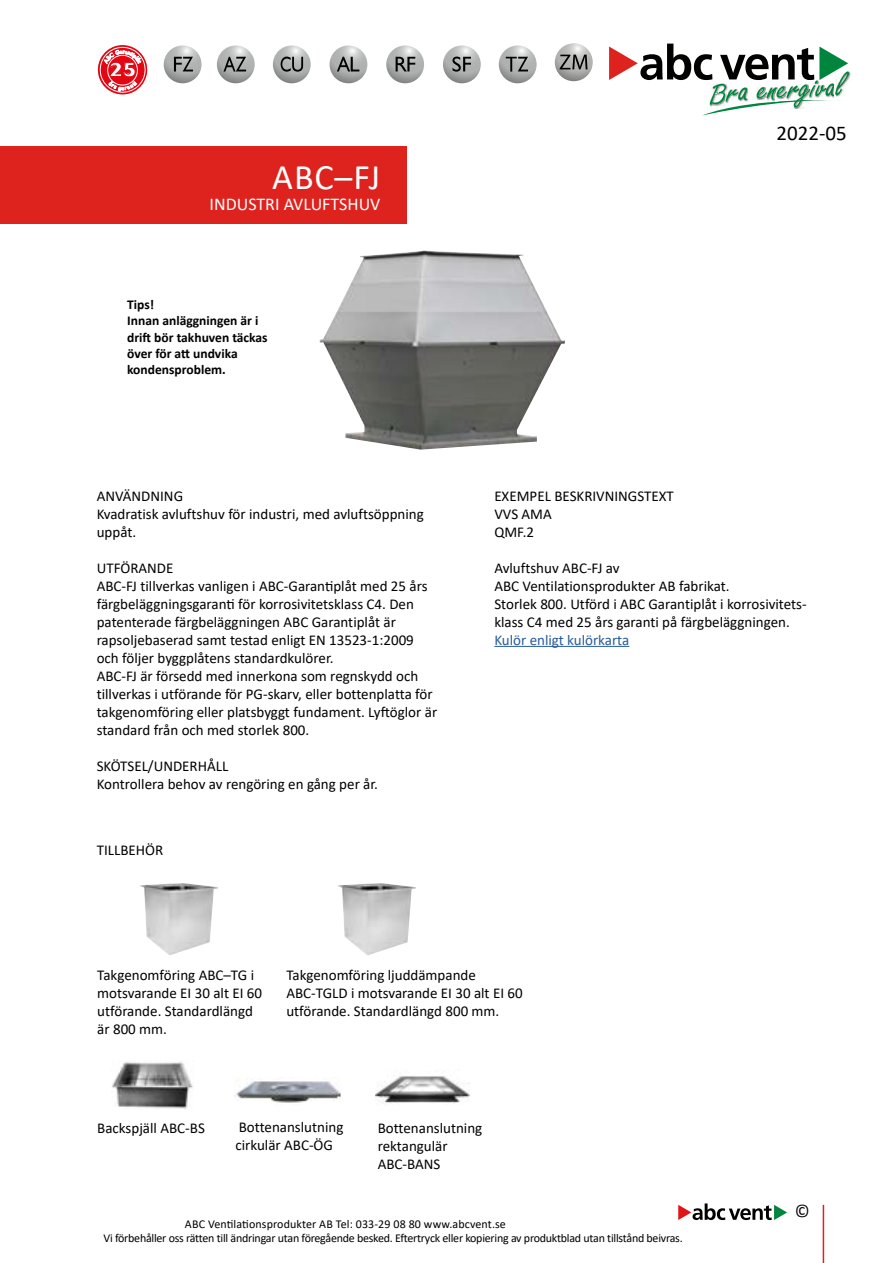
<style>
.page{position:relative;width:893px;height:1263px;background:#fff}
.page>*{position:absolute;margin:0;border:0;box-sizing:border-box;transform-origin:0 0}
.t1{font:36px "Calibri";color:#fff}
.t2{font:21px "Calibri";color:#000}
.t3{font:800 19.5px "Cosmos";color:#fff}
.t4{font:18px "Calibri";color:#fff}
.t5{font:18px "Calibri";color:#000}
.t6{font:15px/18px "Calibri";color:#000}
.t7{font:15px "Calibri";color:#275b9b}
.t8{font:700 13.5px/16.2px "Calibri";color:#000}
.t9{font:12px "Calibri";letter-spacing:-.02em;color:#000}
.t10{font:12px "Calibri";letter-spacing:.01em;color:#000}
</style>
<div class="page">
<hr style="left:823px;top:1205px;width:1px;height:58px;background:#de231f">
<svg style="left:678px;top:1203px;width:109px;height:17px"></svg>
<hr style="left:494px;top:646px;width:135px;height:1px;background:#275b9b">
<div style="left:0;top:146px;width:407px;height:78px;background:#de231f"></div>
<img style="left:319px;top:251px;width:246px;height:199px">
<img style="left:112px;top:1061px;width:81px;height:48px">
<img style="left:140px;top:883px;width:78px;height:72px">
<img style="left:338px;top:883px;width:78px;height:72px">
<img style="left:235px;top:1079px;width:106px;height:24px">
<img style="left:376px;top:1076px;width:93px;height:27px">
<svg style="left:609px;top:44px;width:240px;height:71px"></svg>
<svg style="left:164px;top:45px;width:38px;height:38px"></svg>
<svg style="left:174px;top:57px;width:19px;height:14px"></svg>
<svg style="left:217px;top:45px;width:38px;height:38px"></svg>
<svg style="left:223px;top:57px;width:23px;height:15px"></svg>
<svg style="left:273px;top:45px;width:38px;height:38px"></svg>
<svg style="left:281px;top:57px;width:22px;height:15px"></svg>
<svg style="left:330px;top:45px;width:37px;height:38px"></svg>
<svg style="left:337px;top:57px;width:22px;height:14px"></svg>
<svg style="left:386px;top:45px;width:38px;height:38px"></svg>
<svg style="left:396px;top:57px;width:19px;height:14px"></svg>
<svg style="left:443px;top:45px;width:38px;height:38px"></svg>
<svg style="left:452px;top:57px;width:19px;height:15px"></svg>
<svg style="left:499px;top:45px;width:38px;height:38px"></svg>
<svg style="left:506px;top:57px;width:22px;height:15px"></svg>
<svg style="left:555px;top:43px;width:38px;height:38px"></svg>
<svg style="left:560px;top:55px;width:27px;height:14px"></svg>
<svg style="left:97px;top:45px;width:51px;height:50px"></svg>
<h3 class="t3" style="left:109px;top:58px;width:29px">25</h3>
<h1 class="t1" style="left:272px;top:152px;width:110px">ABC–FJ</h1>
<p class="t4" style="left:210px;top:192px;width:172px">INDUSTRI AVLUFTSHUV</p>
<p class="t8" style="left:127px;top:296px;width:142px">Tips!<br>Innan anläggningen är i drift bör takhuven täckas över för att undvika kondensproblem.</p>
<p class="t6" style="left:97px;top:486px;width:329px">ANVÄNDNING<br>Kvadratisk avluftshuv för industri, med avluftsöppning uppåt.</p>
<p class="t6" style="left:97px;top:558px;width:342px">UTFÖRANDE<br>ABC-FJ tillverkas vanligen i ABC-Garantiplåt med 25 års färgbeläggningsgaranti för korrosivitetsklass C4. Den patenterade färgbeläggningen ABC Garantiplåt är rapsoljebaserad samt testad enligt EN 13523-1:2009 och följer byggplåtens standardkulörer.<br>ABC-FJ är försedd med innerkona som regnskydd och tillverkas i utförande för PG-skarv, eller bottenplatta för takgenomföring eller platsbyggt fundament. Lyftöglor är standard från och med storlek 800.</p>
<p class="t6" style="left:97px;top:756px;width:283px">SKÖTSEL/UNDERHÅLL<br>Kontrollera behov av rengöring en gång per år.</p>
<p class="t6" style="left:97px;top:841px;width:68px">TILLBEHÖR</p>
<h2 class="t2" style="left:776px;top:118px;width:72px">2022-05</h2>
<p class="t6" style="left:494px;top:486px;width:181px">EXEMPEL BESKRIVNINGSTEXT<br>VVS AMA<br>QMF.2</p>
<p class="t6" style="left:494px;top:558px;width:314px">Avluftshuv ABC-FJ av<br>ABC Ventilationsprodukter AB fabrikat.<br>Storlek 800. Utförd i ABC Garantiplåt i korrosivitets&shy;klass C4 med 25 års garanti på färgbeläggningen.</p>
<p class="t7" style="left:494px;top:629px;width:136px">Kulör enligt kulörkarta</p>
<p class="t6" style="left:97px;top:966px;width:166px">Takgenomföring ABC–TG i motsvarande EI 30 alt EI 60 utförande. Standardlängd är 800 mm.</p>
<p class="t6" style="left:286px;top:966px;width:238px">Takgenomföring ljuddämpande<br>ABC-TGLD i motsvarande EI 30 alt EI 60 utförande. Standardlängd 800 mm.</p>
<p class="t6" style="left:97px;top:1118px;width:109px">Backspjäll ABC-BS</p>
<p class="t6" style="left:235px;top:1118px;width:109px">Bottenanslutning cirkulär ABC-ÖG</p>
<p class="t6" style="left:378px;top:1118px;width:106px">Bottenanslutning rektangulär<br>ABC-BANS</p>
<p class="t10" style="left:185px;top:1215px;width:322px">ABC Ventilationsprodukter AB Tel: 033-29 08 80 www.abcvent.se</p>
<p class="t9" style="left:103px;top:1229px;width:581px">Vi förbehåller oss rätten till ändringar utan föregående besked. Eftertryck eller kopiering av produktblad utan tillstånd beivras.</p>
<p class="t5" style="left:795px;top:1198px;width:17px">©</p>
</div>
